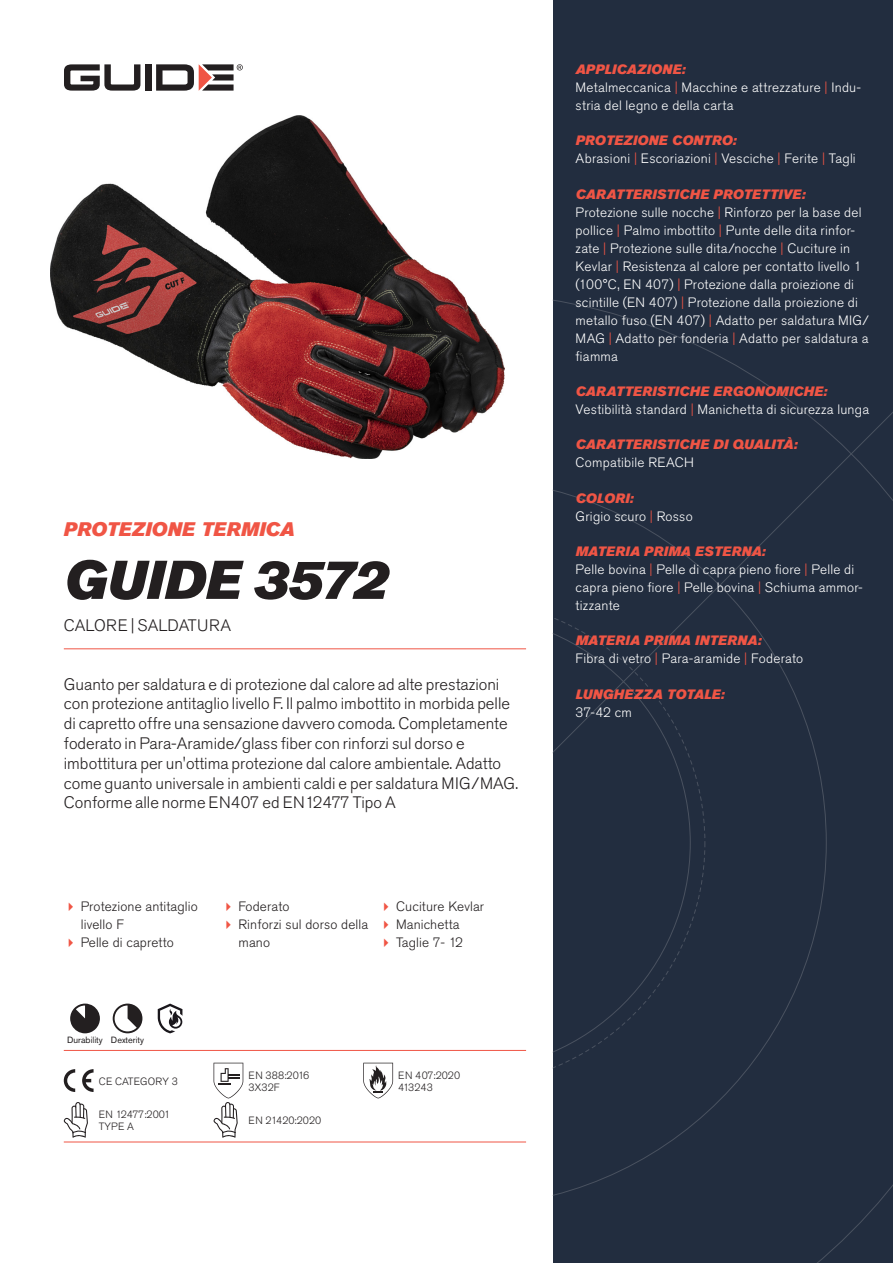
<style>
.page{position:relative;width:893px;height:1263px;background:#fff}
.page>*{position:absolute;margin:0;border:0;box-sizing:border-box;transform-origin:0 0}
.Rubrik{font:italic 54px "Akzidenz Grotesk Pro Super";color:#231f20}
.Överrubrik{font:italic 19.5px "Akzidenz Grotesk Pro Super";letter-spacing:.005em;color:#f05545}
.Ingress{font:300 16.5px/19.8px "Akzidenz Grotesk Pro";color:#231f20}
.Product_-_AltSegment{font:300 16.5px "Akzidenz Grotesk Pro";letter-spacing:.01em;color:#231f20}
.Produkt_-_Brödtext{font:300 13.5px/18px "Akzidenz Grotesk Pro";letter-spacing:.02em;color:#fff}
.Produkt_-_Namn{font:italic 13.5px "Akzidenz Grotesk Pro Super";letter-spacing:.015em;color:#f05545}
.t1{font:300 13.5px/18px "Akzidenz Grotesk Pro";letter-spacing:.01em;color:#231f20}
.t2{font:300 10.5px "Akzidenz Grotesk Pro";color:#231f20}
.t3{font:300 10.5px "Akzidenz Grotesk Pro";letter-spacing:-.02em;color:#231f20}
.Produkt_-_Egenskaper{font:9px "Akzidenz Grotesk Pro";color:#231f20}
.s1{color:#f05545}
</style>
<div class="page">
<div style="left:145px;top:64px;width:7px;height:27px;background:#231f20"></div>
<svg style="left:156px;top:64px;width:87px;height:27px"></svg>
<svg style="left:64px;top:64px;width:76px;height:27px"></svg>
<div style="left:553px;top:0;width:340px;height:1263px;background:#222d3f"></div>
<svg style="left:553px;top:300px;width:340px;height:963px"></svg>
<hr style="left:64px;top:1050px;width:462px;height:1px;background:#f05545">
<hr style="left:64px;top:1142px;width:462px;height:1px;background:#f05545">
<svg style="left:70px;top:1003px;width:30px;height:30px"></svg>
<svg style="left:113px;top:1003px;width:29px;height:30px"></svg>
<svg style="left:158px;top:1003px;width:24px;height:30px"></svg>
<svg style="left:64px;top:1069px;width:11px;height:23px"></svg>
<svg style="left:82px;top:1069px;width:12px;height:23px"></svg>
<svg style="left:363px;top:1063px;width:30px;height:35px"></svg>
<svg style="left:64px;top:1102px;width:24px;height:36px"></svg>
<svg style="left:214px;top:1063px;width:29px;height:75px"></svg>
<img style="left:51px;top:115px;width:453px;height:344px">
<hr style="left:64px;top:648px;width:462px;height:1px;background:#f05545">
<p class="Överrubrik" style="left:64px;top:517px;width:232px">PROTEZIONE TERMICA</p>
<p class="Rubrik" style="left:64px;top:545px;width:326px">GUIDE 3572</p>
<p class="Product_-_AltSegment" style="left:64px;top:615px;width:169px">CALORE | SALDATURA</p>
<p class="Ingress" style="left:64px;top:674px;width:456px">Guanto per saldatura e di protezione dal calore ad alte prestazioni con protezione antitaglio livello F. Il palmo imbottito in morbida pelle di capretto offre una sensazione davvero comoda. Completamente foderato in Para-Aramide/glass fiber con rinforzi sul dorso e imbottitura per un'ottima protezione dal calore ambientale. Adatto come guanto universale in ambienti caldi e per saldatura MIG/MAG.<br>Conforme alle norme EN407 ed EN12477 Tipo A</p>
<p class="t1" style="left:81px;top:897px;width:119px">Protezione antitaglio livello F</p>
<p class="t1" style="left:81px;top:933px;width:94px">Pelle di capretto</p>
<p class="Produkt_-_Egenskaper" style="left:67px;top:1034px;width:37px">Durability</p>
<p class="Produkt_-_Egenskaper" style="left:111px;top:1034px;width:35px">Dexterity</p>
<p class="t2" style="left:99px;top:1074px;width:81px">CE CATEGORY 3</p>
<p class="t3" style="left:99px;top:1107px;width:73px">EN 12477:2001</p>
<p class="t2" style="left:99px;top:1119px;width:37px">TYPE A</p>
<p class="t1" style="left:238px;top:897px;width:53px">Foderato</p>
<p class="t1" style="left:238px;top:915px;width:131px">Rinforzi sul dorso della mano</p>
<p class="t1" style="left:396px;top:897px;width:90px">Cuciture Kevlar</p>
<p class="t1" style="left:396px;top:915px;width:65px">Manichetta</p>
<p class="t1" style="left:396px;top:933px;width:68px">Taglie 7- 12</p>
<p class="t2" style="left:248px;top:1068px;width:62px">EN 388:2016</p>
<p class="t2" style="left:248px;top:1080px;width:33px">3X32F</p>
<p class="t2" style="left:248px;top:1113px;width:74px">EN 21420:2020</p>
<p class="t2" style="left:398px;top:1068px;width:63px">EN 407:2020</p>
<p class="t2" style="left:398px;top:1080px;width:36px">413243</p>
<p class="Produkt_-_Namn" style="left:576px;top:60px;width:111px">APPLICAZIONE:</p>
<p class="Produkt_-_Brödtext" style="left:576px;top:78px;width:287px">Metalmeccanica <span class="s1">|</span> Macchine e attrezzature <span class="s1">|</span> Indu&shy;stria del legno e della carta</p>
<p class="Produkt_-_Namn" style="left:576px;top:132px;width:163px">PROTEZIONE CONTRO:</p>
<p class="Produkt_-_Brödtext" style="left:576px;top:150px;width:282px">Abrasioni <span class="s1">|</span> Escoriazioni <span class="s1">|</span> Vesciche <span class="s1">|</span> Ferite <span class="s1">|</span> Tagli</p>
<p class="Produkt_-_Namn" style="left:576px;top:185px;width:231px">CARATTERISTICHE PROTETTIVE:</p>
<p class="Produkt_-_Brödtext" style="left:576px;top:203px;width:295px">Protezione sulle nocche <span class="s1">|</span> Rinforzo per la base del pollice <span class="s1">|</span> Palmo imbottito <span class="s1">|</span> Punte delle dita rinfor&shy;zate <span class="s1">|</span> Protezione sulle dita/nocche <span class="s1">|</span> Cuciture in Kevlar <span class="s1">|</span> Resistenza al calore per contatto livello 1 (100°C, EN 407) <span class="s1">|</span> Protezione dalla proiezione di scintille (EN 407) <span class="s1">|</span> Protezione dalla proiezione di metallo fuso (EN 407) <span class="s1">|</span> Adatto per saldatura MIG/ MAG <span class="s1">|</span> Adatto per fonderia <span class="s1">|</span> Adatto per saldatura a fiamma</p>
<p class="Produkt_-_Namn" style="left:576px;top:382px;width:253px">CARATTERISTICHE ERGONOMICHE:</p>
<p class="Produkt_-_Brödtext" style="left:576px;top:400px;width:295px">Vestibilità standard <span class="s1">|</span> Manichetta di sicurezza lunga</p>
<p class="Produkt_-_Namn" style="left:576px;top:436px;width:223px">CARATTERISTICHE DI QUALITÀ:</p>
<p class="Produkt_-_Brödtext" style="left:576px;top:454px;width:120px">Compatibile REACH</p>
<p class="Produkt_-_Namn" style="left:576px;top:489px;width:59px">COLORI:</p>
<p class="Produkt_-_Brödtext" style="left:576px;top:507px;width:119px">Grigio scuro <span class="s1">|</span> Rosso</p>
<p class="Produkt_-_Namn" style="left:576px;top:542px;width:191px">MATERIA PRIMA ESTERNA:</p>
<p class="Produkt_-_Brödtext" style="left:576px;top:560px;width:289px">Pelle bovina <span class="s1">|</span> Pelle di capra pieno fiore <span class="s1">|</span> Pelle di capra pieno fiore <span class="s1">|</span> Pelle bovina <span class="s1">|</span> Schiuma ammor&shy;tizzante</p>
<p class="Produkt_-_Namn" style="left:576px;top:632px;width:187px">MATERIA PRIMA INTERNA:</p>
<p class="Produkt_-_Brödtext" style="left:576px;top:650px;width:229px">Fibra di vetro <span class="s1">|</span> Para-aramide <span class="s1">|</span> Foderato</p>
<p class="Produkt_-_Namn" style="left:576px;top:685px;width:150px">LUNGHEZZA TOTALE:</p>
<p class="Produkt_-_Brödtext" style="left:576px;top:703px;width:58px">37-42 cm</p>
</div>
